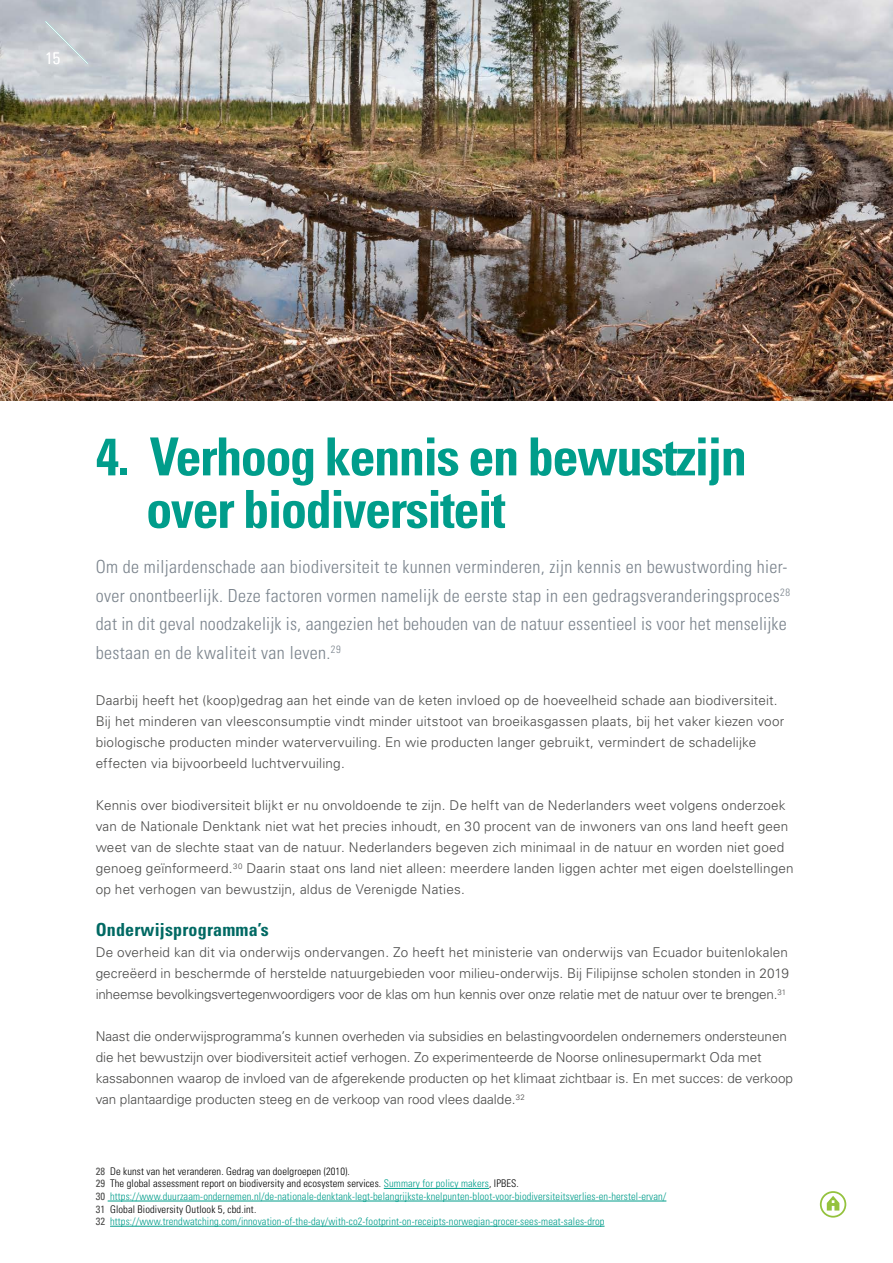
<style>
.page{position:relative;width:893px;height:1263px;background:#fff}
.page>*{position:absolute;margin:0;border:0;box-sizing:border-box;transform-origin:0 0}
.t1{font:700 condensed 52.5px/52.5px "Univers LT Std";letter-spacing:-.03em;color:#009d8b}
.t2{font:300 condensed 18px/28.5px "Univers LT Std";letter-spacing:.02em;color:#7a838c}
.t3{font:700 condensed 18px "Univers LT Std";letter-spacing:.01em;color:#006963}
.t4{font:300 condensed 16.5px "Univers LT Std";color:#fff}
.t5{font:300 13.5px/21px "Univers LT Std";letter-spacing:.01em;color:#4a4a49}
.t6{font:300 condensed 10.5px/12.6px "Univers LT Std";letter-spacing:.01em;color:#009d8b}
.s1{font-weight:400;color:#4a4a49}
.s2{color:#000}
</style>
<div class="page">
<img style="left:0;top:0;width:893px;height:401px">
<svg style="left:44px;top:20px;width:45px;height:45px;background:#c9ced2"></svg>
<svg style="left:827px;top:1196px;width:12px;height:14px"></svg>
<div style="left:820px;top:1191px;width:26px;height:26px;border:2px solid #94c23d;border-radius:50%"></div>
<hr style="left:384px;top:1188px;width:105px;height:1px;background:#009d8b">
<hr style="left:108px;top:1201px;width:558px;height:1px;background:#009d8b">
<hr style="left:110px;top:1226px;width:494px;height:1px;background:#009d8b">
<p class="t4" style="left:45px;top:48px;width:16px">15</p>
<h1 class="t1" style="left:146px;top:430px;width:602px;text-indent:-50px">4. Verhoog kennis en bewustzijn over biodiversiteit</h1>
<p class="t2" style="left:96px;top:553px;width:696px">Om de miljardenschade aan biodiversiteit te kunnen verminderen, zijn kennis en bewustwording hier&shy;over onontbeerlijk. Deze factoren vormen namelijk de eerste stap in een gedragsveranderingsproces<sup>28 </sup>dat in dit geval noodzakelijk is, aangezien het behouden van de natuur essentieel is voor het menselijke bestaan en de kwaliteit van leven.<sup>29</sup></p>
<p class="t5" style="left:96px;top:690px;width:690px">Daarbij heeft het (koop)gedrag aan het einde van de keten invloed op de hoeveelheid schade aan biodiversiteit.<br>Bij het minderen van vleesconsumptie vindt minder uitstoot van broeikasgassen plaats, bij het vaker kiezen voor biologische producten minder watervervuiling. En wie producten langer gebruikt, vermindert de schadelijke effecten via bijvoorbeeld luchtvervuiling.</p>
<p class="t5" style="left:96px;top:795px;width:699px">Kennis over biodiversiteit blijkt er nu onvoldoende te zijn. De helft van de Nederlanders weet volgens onderzoek van de Nationale Denktank niet wat het precies inhoudt, en 30 procent van de inwoners van ons land heeft geen weet van de slechte staat van de natuur. Nederlanders begeven zich minimaal in de natuur en worden niet goed genoeg geïnformeerd.<sup>30</sup> Daarin staat ons land niet alleen: meerdere landen liggen achter met eigen doelstellingen op het verhogen van bewustzijn, aldus de Verenigde Naties.</p>
<h2 class="t3" style="left:96px;top:919px;width:175px">Onderwijsprogramma’s</h2>
<p class="t5" style="left:96px;top:942px;width:695px;text-align:justify">De overheid kan dit via onderwijs ondervangen. Zo heeft het ministerie van onderwijs van Ecuador buitenlokalen gecreëerd in beschermde of herstelde natuurgebieden voor milieu-onderwijs. Bij Filipijnse scholen stonden in 2019 inheemse bevolkingsvertegenwoordigers voor de klas om hun kennis over onze relatie met de natuur over te brengen.<sup>31</sup></p>
<p class="t5" style="left:96px;top:1026px;width:699px">Naast die onderwijsprogramma’s kunnen overheden via subsidies en belastingvoordelen ondernemers ondersteunen die het bewustzijn over biodiversiteit actief verhogen. Zo experimenteerde de Noorse onlinesupermarkt Oda met kassabonnen waarop de invloed van de afgerekende producten op het klimaat zichtbaar is. En met succes: de verkoop van plantaardige producten steeg en de verkoop van rood vlees daalde.<sup>32</sup></p>
<p class="t6" style="left:96px;top:1165px;width:572px"><span class="s1">28</span> <span class="s2">De kunst van het veranderen. Gedrag van doelgroepen (2010).<br></span><span class="s1">29</span> <span class="s2">The global assessment report on biodiversity and ecosystem services.</span> Summary for policy makers<span class="s2">, IPBES.<br></span><span class="s1">30</span> https://www.duurzaam-ondernemen.nl/de-nationale-denktank-legt-belangrijkste-knelpunten-bloot-voor-biodiversiteitsverlies-en-herstel-ervan/ <span class="s1">31</span> <span class="s2">Global Biodiversity Outlook 5, cbd.int.<br></span><span class="s1">32</span> https://www.trendwatching.com/innovation-of-the-day/with-co2-footprint-on-receipts-norwegian-grocer-sees-meat-sales-drop</p>
</div>
